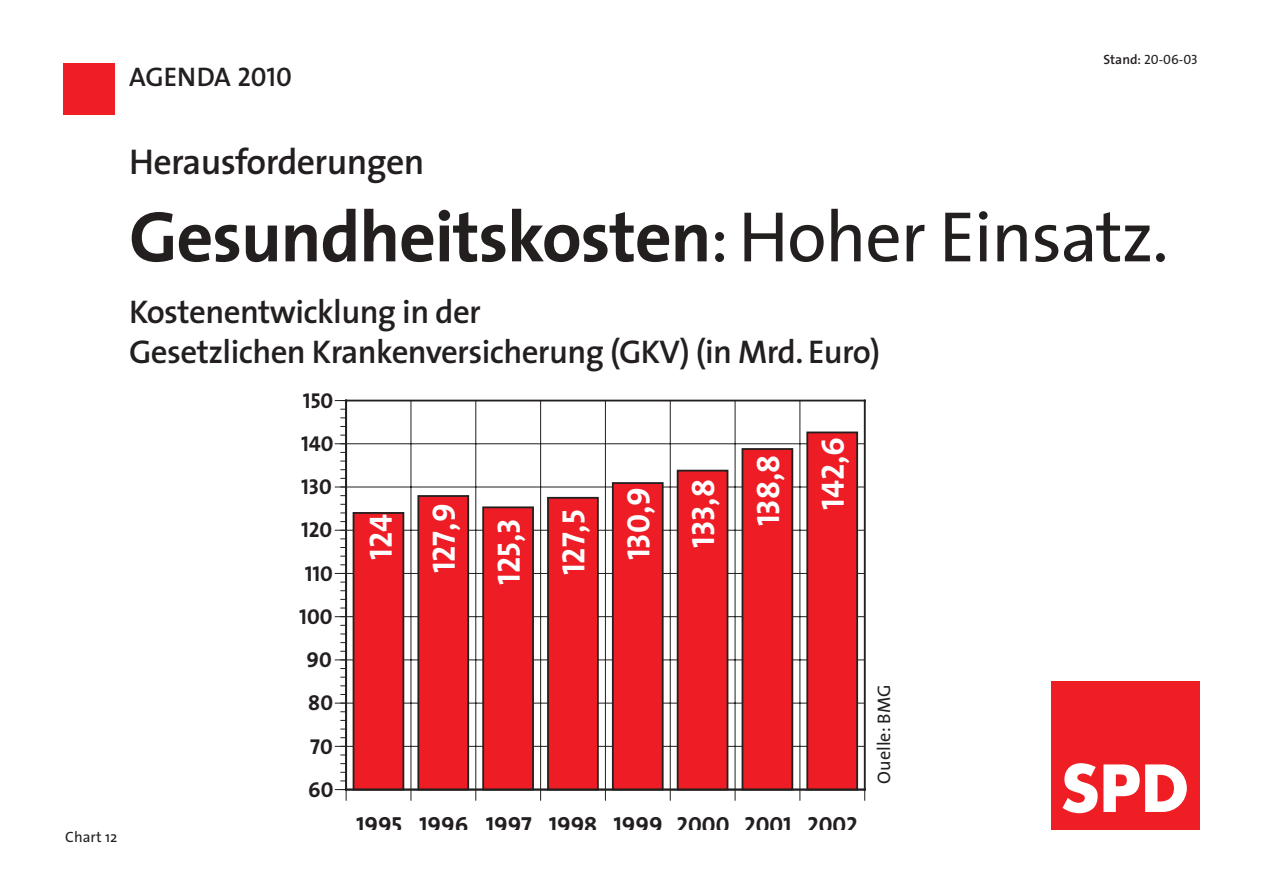
<style>
.page{position:relative;width:1262px;height:893px;background:#fff}
.page>*{position:absolute;margin:0;border:0;box-sizing:border-box;transform-origin:0 0}
.t1{font:700 72px "The Sans";letter-spacing:-.02em;color:#231f1f}
.t2{font:700 63px "Futura";color:#fff}
.t3{font:600 36px "The Sans";letter-spacing:-.02em;color:#231f1f}
.t4{font:600 33px/39.6px "The Sans";letter-spacing:-.02em;color:#231f1f}
.t5{font:32.4px "The Sans Bold Caps";color:#fff}
.t6{font:27px "The Sans Semi Bold Caps";color:#231f1f}
.t7{font:23.4px "The Sans Bold Caps";color:#231f1f}
.t8{font:21.6px "The Sans Bold Caps";color:#231f1f}
.t9{font:18.15px "The Sans";color:#231f1f}
.t10{font:15px "The Sans";color:#231f1f}
.t11{font:13.5px "The Sans Caps";color:#231f1f}
.s1{font-family:"The Sans";font-weight:600}
.s2{font-weight:400}
</style>
<div class="page">
<div style="left:64px;top:64px;width:51px;height:51px;background:#ee1e24"></div>
<div style="left:1050px;top:680px;width:149px;height:149px;background:#ee1e24"></div>
<hr style="left:345px;top:399px;width:520px;height:2px;background:#231f1f">
<hr style="left:345px;top:745px;width:520px;height:1px;background:#231f1f">
<hr style="left:345px;top:702px;width:520px;height:1px;background:#231f1f">
<hr style="left:345px;top:659px;width:520px;height:1px;background:#231f1f">
<hr style="left:345px;top:616px;width:520px;height:1px;background:#231f1f">
<hr style="left:345px;top:573px;width:520px;height:1px;background:#231f1f">
<hr style="left:345px;top:529px;width:520px;height:1px;background:#231f1f">
<hr style="left:345px;top:486px;width:520px;height:1px;background:#231f1f">
<hr style="left:345px;top:443px;width:520px;height:1px;background:#231f1f">
<hr style="left:410px;top:400px;width:1px;height:389px;background:#231f1f">
<hr style="left:475px;top:400px;width:1px;height:389px;background:#231f1f">
<hr style="left:540px;top:400px;width:1px;height:389px;background:#231f1f">
<hr style="left:605px;top:400px;width:1px;height:389px;background:#231f1f">
<hr style="left:670px;top:400px;width:1px;height:389px;background:#231f1f">
<hr style="left:734px;top:400px;width:1px;height:389px;background:#231f1f">
<hr style="left:799px;top:400px;width:1px;height:389px;background:#231f1f">
<hr style="left:864px;top:400px;width:1px;height:389px;background:#231f1f">
<div style="left:353px;top:513px;width:50px;height:276px;background:#ee1c24"></div>
<div style="left:352px;top:512px;width:52px;height:278px;border:2px solid #231f1f"></div>
<div style="left:418px;top:496px;width:50px;height:293px;background:#ee1c24"></div>
<div style="left:417px;top:495px;width:52px;height:295px;border:2px solid #231f1f"></div>
<div style="left:483px;top:507px;width:50px;height:282px;background:#ee1c24"></div>
<div style="left:482px;top:506px;width:52px;height:284px;border:2px solid #231f1f"></div>
<div style="left:548px;top:498px;width:50px;height:291px;background:#ee1c24"></div>
<div style="left:547px;top:497px;width:52px;height:293px;border:2px solid #231f1f"></div>
<div style="left:613px;top:483px;width:49px;height:306px;background:#ee1c24"></div>
<div style="left:612px;top:482px;width:51px;height:308px;border:2px solid #231f1f"></div>
<div style="left:677px;top:470px;width:50px;height:319px;background:#ee1c24"></div>
<div style="left:676px;top:469px;width:52px;height:321px;border:2px solid #231f1f"></div>
<div style="left:742px;top:449px;width:50px;height:340px;background:#ee1c24"></div>
<div style="left:741px;top:448px;width:52px;height:342px;border:2px solid #231f1f"></div>
<div style="left:807px;top:432px;width:50px;height:357px;background:#ee1c24"></div>
<div style="left:806px;top:431px;width:52px;height:359px;border:2px solid #231f1f"></div>
<svg style="left:335px;top:745px;width:10px;height:2px"></svg>
<svg style="left:335px;top:529px;width:10px;height:2px"></svg>
<svg style="left:335px;top:789px;width:12px;height:11px"></svg>
<hr style="left:345px;top:399px;width:2px;height:391px;background:#231f1f">
<hr style="left:345px;top:788px;width:520px;height:2px;background:#231f1f">
<p class="t6" style="left:129px;top:60px;width:164px">AGENDA 2010</p>
<p class="t11" style="left:1103px;top:51px;width:96px"><span class="s1">Stand:</span> 20-06-03</p>
<p class="t3" style="left:129px;top:148px;width:297px">Herausforderungen</p>
<h1 class="t1" style="left:129px;top:210px;width:1041px">Gesundheitskosten<span class="s2">:Hoher Einsatz.</span></h1>
<p class="t10" style="left:65px;top:831px;width:54px">Chart 12</p>
<p class="t4" style="left:129px;top:295px;width:752px">Kostenentwicklung in der<br>Gesetzlichen Krankenversicherung (GKV) (in Mrd. Euro)</p>
<p class="t8" style="left:303px;top:387px;width:32px">150</p>
<p class="t8" style="left:301px;top:431px;width:34px">140</p>
<p class="t8" style="left:301px;top:474px;width:32px">130</p>
<p class="t8" style="left:301px;top:517px;width:33px">120</p>
<p class="t8" style="left:305px;top:560px;width:30px">110</p>
<p class="t8" style="left:299px;top:603px;width:35px">100</p>
<p class="t8" style="left:306px;top:647px;width:27px">90</p>
<p class="t8" style="left:308px;top:690px;width:26px">80</p>
<p class="t8" style="left:310px;top:733px;width:24px">70</p>
<p class="t8" style="left:308px;top:776px;width:27px">60</p>
<p class="t5" style="left:362px;top:559px;width:47px;rotate:-90deg">124</p>
<p class="t5" style="left:425px;top:573px;width:71px;rotate:-90deg">127,9</p>
<p class="t5" style="left:489px;top:584px;width:68px;rotate:-90deg">125,3</p>
<p class="t5" style="left:554px;top:575px;width:67px;rotate:-90deg">127,5</p>
<p class="t5" style="left:619px;top:560px;width:75px;rotate:-90deg">130,9</p>
<p class="t5" style="left:684px;top:548px;width:70px;rotate:-90deg">133,8</p>
<p class="t5" style="left:749px;top:526px;width:73px;rotate:-90deg">138,8</p>
<p class="t5" style="left:813px;top:510px;width:74px;rotate:-90deg">142,6</p>
<p class="t7" style="left:356px;top:811px;width:503px">1995 1996 1997 1998 1999 2000 2001 2002</p>
<p class="t9" style="left:877px;top:783px;width:100px;rotate:-90deg">Quelle: BMG</p>
<h2 class="t2" style="left:1060px;top:759px;width:129px">SPD</h2>
</div>
